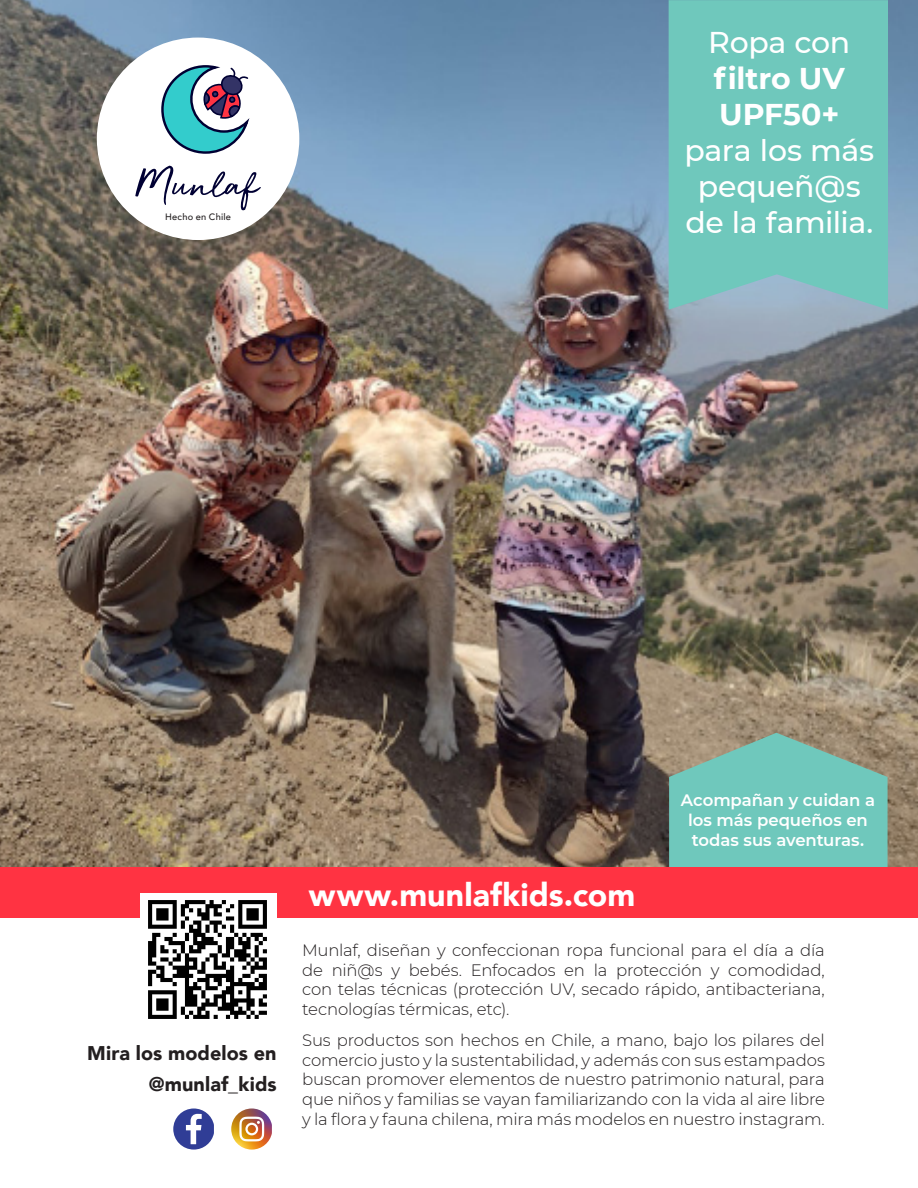
<style>
.page{position:relative;width:918px;height:1188px;background:#fff}
.page>*{position:absolute;margin:0;border:0;box-sizing:border-box;transform-origin:0 0}
.t1{font:900 31.95px "Avenir";letter-spacing:.005em;color:#fff}
.t2{font:500 30px/36px "Montserrat";letter-spacing:-.01em;color:#fff;text-align:center}
.t3{font:900 19.8px "Avenir";letter-spacing:.005em;color:#231f20}
.t4{font:300 16.5px/19.8px "Montserrat";letter-spacing:-.01em;color:#231f20;text-align:justify}
.t5{font:600 16.5px/19.8px "Montserrat";letter-spacing:-.005em;color:#fff;text-align:center}
.t6{font:500 9.3px "Avenir";letter-spacing:.03em;color:#231f20}
.s1{font-weight:700}
</style>
<div class="page">
<img style="left:0;top:0;width:918px;height:867px">
<div style="left:669px;top:0;width:219px;height:310px;background:#6fc8bc"></div>
<svg style="left:669px;top:733px;width:219px;height:134px;background:#76beb0"></svg>
<div style="left:0;top:867px;width:918px;height:51px;background:#ff3342"></div>
<div style="left:97px;top:38px;width:202px;height:202px;background:#fff;border-radius:50%"></div>
<svg style="left:161px;top:65px;width:89px;height:89px"></svg>
<svg style="left:135px;top:165px;width:126px;height:45px"></svg>
<div style="left:141px;top:893px;width:136px;height:156px;background:#fff"></div>
<img style="left:148px;top:900px;width:119px;height:119px">
<img style="left:231px;top:1108px;width:41px;height:42px">
<svg style="left:239px;top:1117px;width:25px;height:24px"></svg>
<svg style="left:173px;top:1108px;width:41px;height:42px"></svg>
<p class="t6" style="left:165px;top:208px;width:68px">Hecho en Chile</p>
<p class="t2" style="left:685px;top:23px;width:191px">Ropa con <span class="s1">filtro UV<br>UPF50+ </span>para los más pequeñ@s de la familia.</p>
<p class="t3" style="left:87px;top:1036px;width:191px">Mira los modelos en</p>
<p class="t3" style="left:149px;top:1067px;width:129px">@munlaf_kids</p>
<p class="t1" style="left:309px;top:867px;width:328px">www.munlafkids.com</p>
<p class="t5" style="left:681px;top:790px;width:196px">Acompañan y cuidan a los más pequeños en todas sus aventuras.</p>
<p class="t4" style="left:302px;top:940px;width:524px">Munlaf, diseñan y confeccionan ropa funcional para el día a día de niñ@s y bebés. Enfocados en la protección y comodidad, con telas técnicas (protección UV, secado rápido, antibacteriana, tecnologías térmicas, etc).</p>
<p class="t4" style="left:302px;top:1030px;width:524px">Sus productos son hechos en Chile, a mano, bajo los pilares del comercio justo y la sustentabilidad, y además con sus estampados buscan promover elementos de nuestro patrimonio natural, para que niños y familias se vayan familiarizando con la vida al aire libre y la flora y fauna chilena, mira más modelos en nuestro instagram.</p>
</div>
